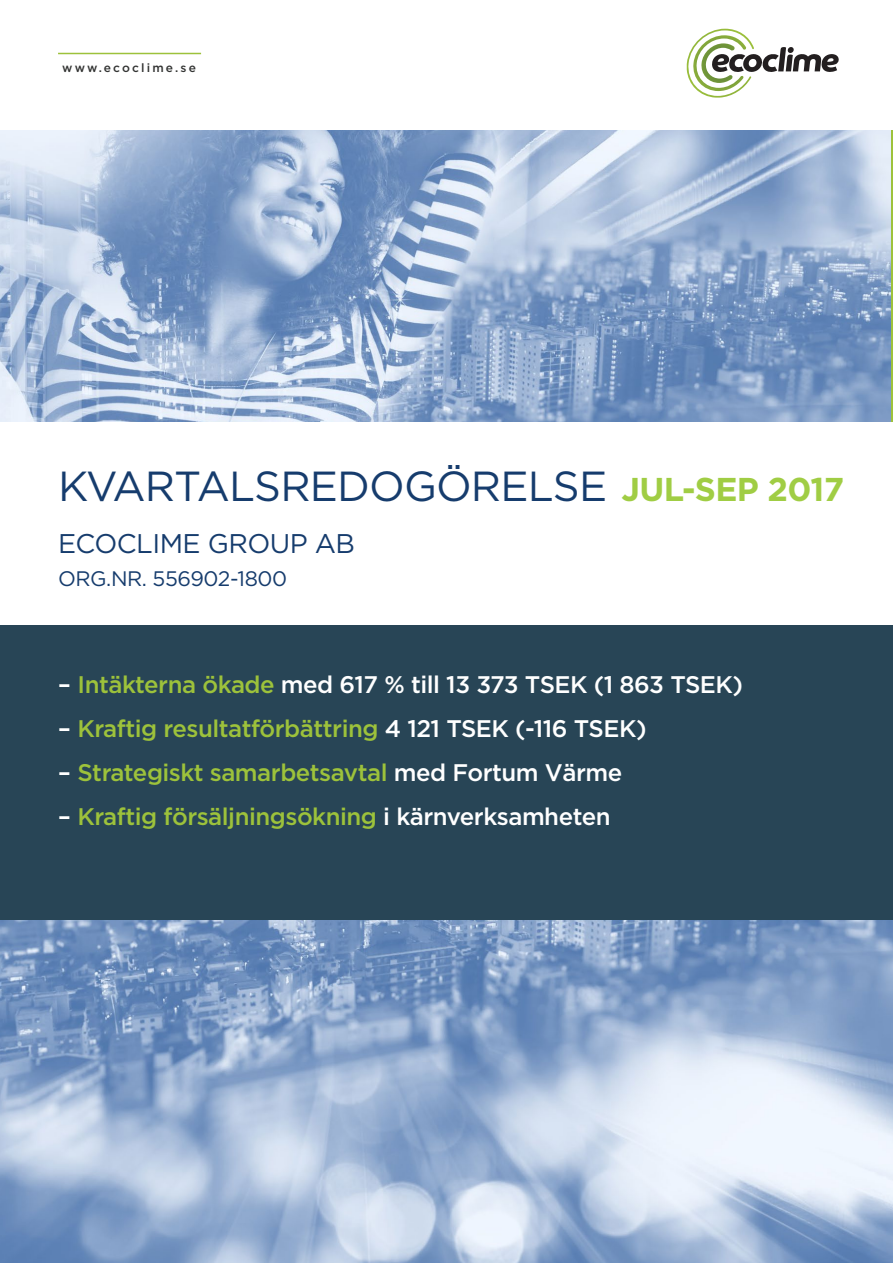
<style>
.page{position:relative;width:893px;height:1263px;background:#fff}
.page>*{position:absolute;margin:0;border:0;box-sizing:border-box;transform-origin:0 0}
.Ecoclime_huvudrubrik{font:42px "Gotham HTF";letter-spacing:-.02em;color:#163c6d}
.Ecoclime_huvudrubrik-2{font:27px "Gotham HTF";letter-spacing:-.02em;color:#163c6d}
.Ecoclime_huvudrubrik-3{font:500 24px "Gotham HTF";letter-spacing:-.02em;color:#9dc23b}
.Ecoclime_huvudrubrik-4{font:500 24px "Gotham HTF";letter-spacing:-.02em;color:#fff}
.Ecoclime_huvudrubrik-5{font:21px "Gotham HTF";letter-spacing:-.02em;color:#163c6d}
.t1{font:500 12px "Gotham HTF";letter-spacing:.18em;color:#323332}
.s1{font-weight:700;font-size:33px;color:#a0cd44}
.s2{color:#9dc23b}
.s3{color:#fff}
</style>
<div class="page">
<img style="left:0;top:919px;width:893px;height:344px">
<img style="left:0;top:130px;width:891px;height:292px">
<div style="left:0;top:625px;width:893px;height:294px;background:#284556"></div>
<svg style="left:687px;top:29px;width:152px;height:69px"></svg>
<hr style="left:58px;top:53px;width:143px;height:1px;background:#9dc23b">
<p class="t1" style="left:62px;top:61px;width:135px">www.ecoclime.se</p>
<p class="Ecoclime_huvudrubrik" style="left:58px;top:463px;width:788px">KVARTALSREDOGÖRELSE <span class="s1">JUL-SEP 2017</span></p>
<p class="Ecoclime_huvudrubrik-2" style="left:58px;top:528px;width:298px">ECOCLIME GROUP AB</p>
<p class="Ecoclime_huvudrubrik-5" style="left:58px;top:567px;width:231px">ORG.NR. 556902-1800</p>
<p class="Ecoclime_huvudrubrik-4" style="left:58px;top:671px;width:686px">– <span class="s2">Intäkterna ökade</span> med 617 % till 13 373 TSEK (1 863 TSEK)</p>
<p class="Ecoclime_huvudrubrik-3" style="left:58px;top:715px;width:590px"><span class="s3">–</span> Kraftig resultatförbättring <span class="s3">4 121 TSEK (-116 TSEK)</span></p>
<p class="Ecoclime_huvudrubrik-3" style="left:58px;top:759px;width:566px"><span class="s3">–</span> Strategiskt samarbetsavtal <span class="s3">med Fortum Värme</span></p>
<p class="Ecoclime_huvudrubrik-3" style="left:58px;top:803px;width:554px"><span class="s3">–</span> Kraftig försäljningsökning <span class="s3">i kärnverksamheten</span></p>
</div>
